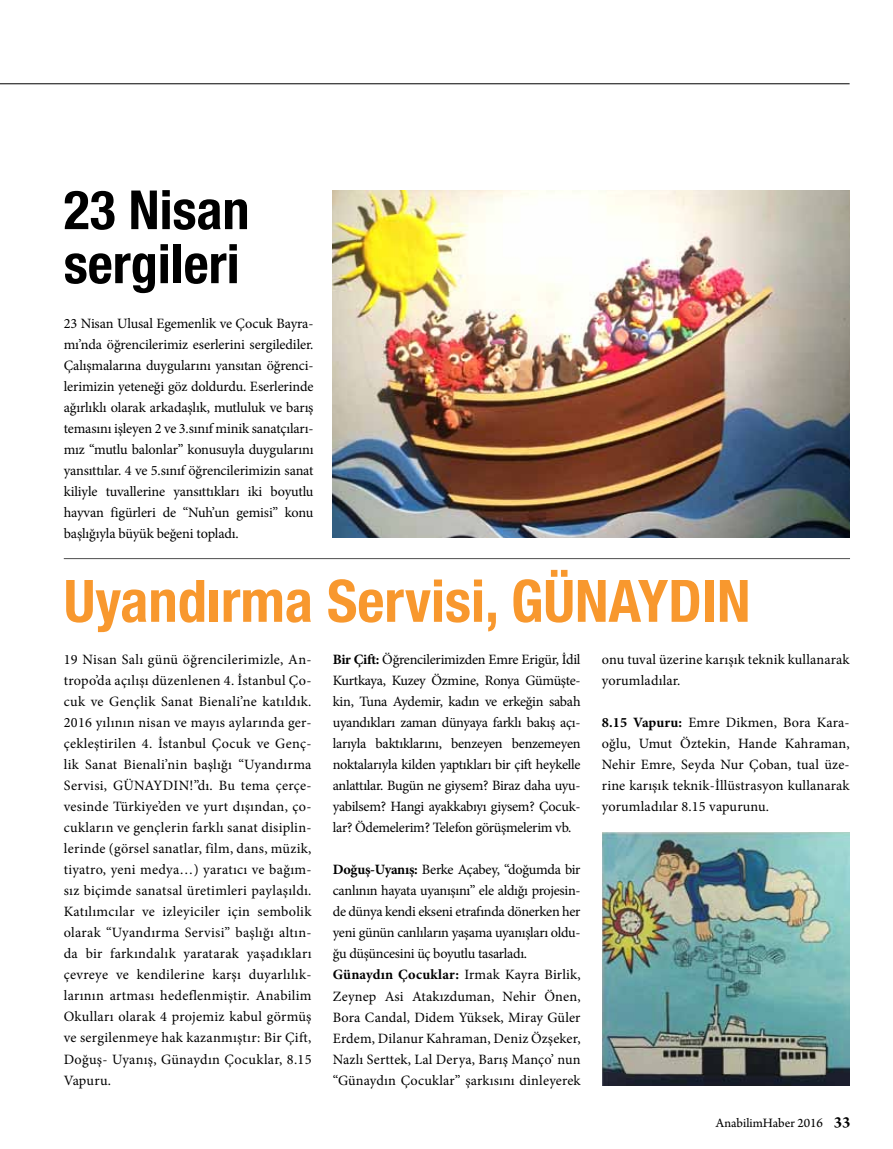
<style>
.page{position:relative;width:893px;height:1149px;background:#fff}
.page>*{position:absolute;margin:0;border:0;box-sizing:border-box;transform-origin:0 0}
.t1{font:700 condensed 58.5px "Helvetica Neue LT Pro";color:#f8982e}
.t2{font:700 condensed 54px/54px "Helvetica Neue LT Pro";color:#000}
.t3{font:14.25px/21px "Minion Pro";letter-spacing:-.005em;color:#000;text-align:justify}
.t4{font:13.5px "Arno Pro";color:#000}
.s1{font-weight:700}
.s2{font-weight:700;font-size:16.5px}
</style>
<div class="page">
<hr style="left:0;top:83px;width:850px;height:1px;background:#000">
<img style="left:332px;top:190px;width:518px;height:348px">
<hr style="left:64px;top:558px;width:786px;height:1px;background:#000">
<img style="left:602px;top:832px;width:247px;height:252px">
<h2 class="t2" style="left:64px;top:182px;width:187px">23 Nisan sergileri</h2>
<p class="t3" style="left:64px;top:313px;width:251px">23 Nisan Ulusal Egemenlik ve Çocuk Bayra&shy;mı’nda öğrencilerimiz eserlerini sergilediler.<br>Çalışmalarına duygularını yansıtan öğrenci&shy;lerimizin yeteneği göz doldurdu. Eserlerinde ağırlıklı olarak arkadaşlık, mutluluk ve barış temasını işleyen 2 ve 3.sınıf minik sanatçıları&shy;mız “mutlu balonlar” konusuyla duygularını yansıttılar. 4 ve 5.sınıf öğrencilerimizin sanat kiliyle tuvallerine yansıttıkları iki boyutlu hayvan figürleri de “Nuh’un gemisi” konu başlığıyla büyük beğeni topladı.</p>
<h1 class="t1" style="left:64px;top:565px;width:688px">Uyandırma Servisi, GÜNAYDIN</h1>
<p class="t3" style="left:64px;top:649px;width:249px">19 Nisan Salı günü öğrencilerimizle, An&shy;tropo’da açılışı düzenlenen 4. İstanbul Ço&shy;cuk ve Gençlik Sanat Bienali’ne katıldık.<br>2016 yılının nisan ve mayıs aylarında ger&shy;çekleştirilen 4. İstanbul Çocuk ve Genç&shy;lik Sanat Bienali’nin başlığı “Uyandırma Servisi, GÜNAYDIN!”dı. Bu tema çerçe&shy;vesinde Türkiye’den ve yurt dışından, ço&shy;cukların ve gençlerin farklı sanat disiplin&shy;lerinde (görsel sanatlar, film, dans, müzik, tiyatro, yeni medya…) yaratıcı ve bağım&shy;sız biçimde sanatsal üretimleri paylaşıldı.<br>Katılımcılar ve izleyiciler için sembolik olarak “Uyandırma Servisi” başlığı altın&shy;da bir farkındalık yaratarak yaşadıkları çevreye ve kendilerine karşı duyarlılık&shy;larının artması hedeflenmiştir. Anabilim Okulları olarak 4 projemiz kabul görmüş ve sergilenmeye hak kazanmıştır: Bir Çift, Doğuş- Uyanış, Günaydın Çocuklar, 8.15<br>Vapuru.</p>
<p class="t3" style="left:333px;top:649px;width:249px"><span class="s1">Bir Çift:</span> Öğrencilerimizden Emre Erigür, İdil Kurtkaya, Kuzey Özmine, Ronya Gümüşte&shy;kin, Tuna Aydemir, kadın ve erkeğin sabah uyandıkları zaman dünyaya farklı bakış açı&shy;larıyla baktıklarını, benzeyen benzemeyen noktalarıyla kilden yaptıkları bir çift heykelle anlattılar. Bugün ne giysem? Biraz daha uyu&shy;yabilsem? Hangi ayakkabıyı giysem? Çocuk&shy;lar? Ödemelerim? Telefon görüşmelerim vb.</p>
<p class="t3" style="left:333px;top:859px;width:249px;text-align:left"><span class="s1">Doğuş-Uyanış:</span> Berke Açabey, “doğumda bir canlının hayata uyanışını” ele aldığı projesin&shy;de dünya kendi ekseni etrafında dönerken her yeni günün canlıların yaşama uyanışları oldu&shy;ğu düşüncesini üç boyutlu tasarladı.<br><span class="s1">Günaydın Çocuklar:</span> Irmak Kayra Birlik, Zeynep Asi Atakızduman, Nehir Önen, Bora Candal, Didem Yüksek, Miray Güler Erdem, Dilanur Kahraman, Deniz Özşeker, Nazlı Serttek, Lal Derya, Barış Manço’ nun “Günaydın Çocuklar” şarkısını dinleyerek</p>
<p class="t3" style="left:602px;top:649px;width:249px">onu tuval üzerine karışık teknik kullanarak yorumladılar.</p>
<p class="t3" style="left:602px;top:712px;width:249px"><span class="s1">8.15 Vapuru:</span> Emre Dikmen, Bora Kara&shy;oğlu, Umut Öztekin, Hande Kahraman, Nehir Emre, Seyda Nur Çoban, tual üze&shy;rine karışık teknik-İllüstrasyon kullanarak yorumladılar 8.15 vapurunu.</p>
<p class="t4" style="left:716px;top:1114px;width:136px">AnabilimHaber 2016 <span class="s2">33</span></p>
</div>
